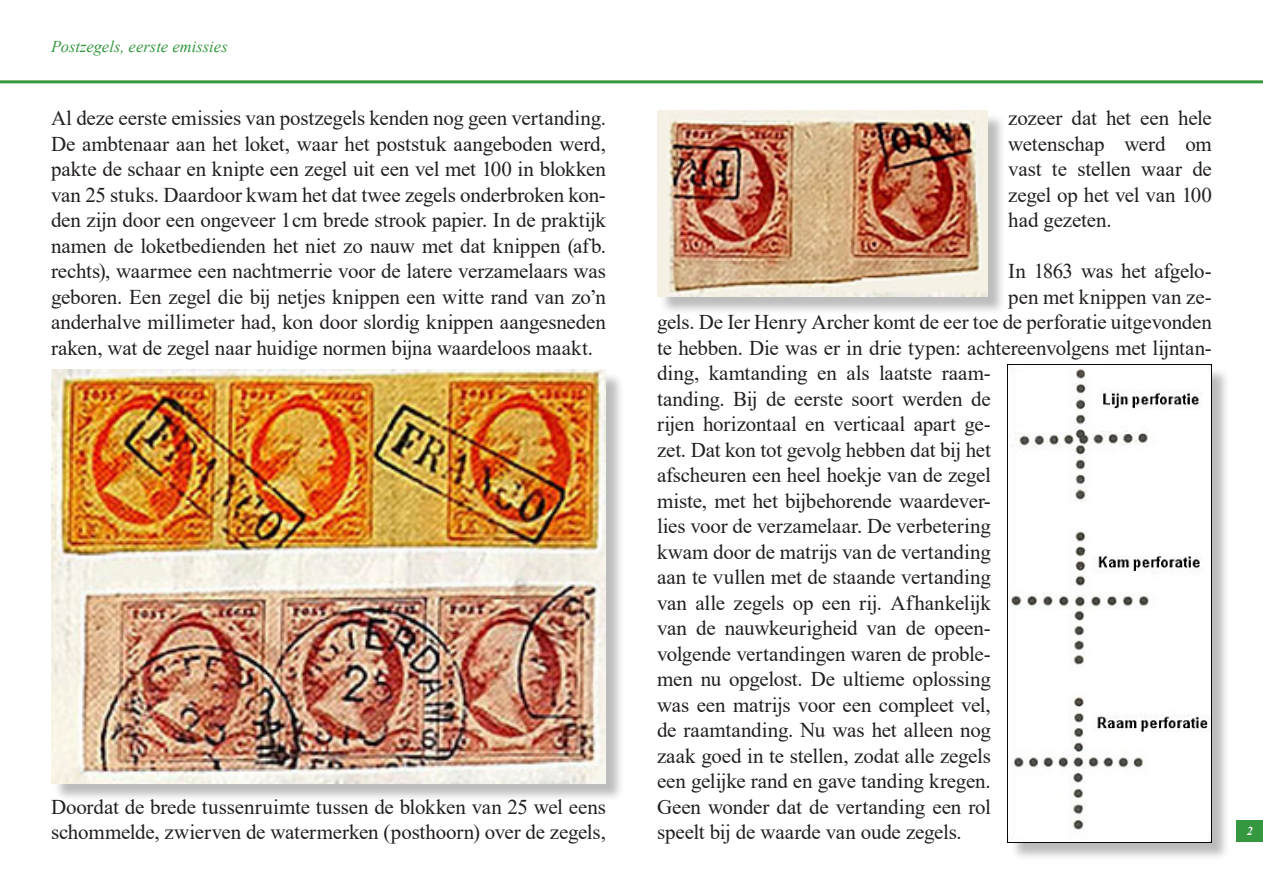
<style>
.page{position:relative;width:1263px;height:893px;background:#fff}
.page>*{position:absolute;margin:0;border:0;box-sizing:border-box;transform-origin:0 0}
.t1{font:21px/25.5px "Times New Roman";letter-spacing:-.01em;color:#231f20;text-align:justify}
.t2{font:italic 16.5px "Times New Roman";color:#35983f}
.t3{font:italic 700 12px "Times New Roman";color:#fff}
</style>
<div class="page">
<div style="left:1237px;top:820px;width:26px;height:22px;background:#35983f"></div>
<hr style="left:0;top:80px;width:1263px;height:3px;background:#35983f">
<div style="left:659px;top:113px;width:346px;height:202px;background:#231f20;opacity:.3"></div>
<img style="left:657px;top:111px;width:330px;height:186px">
<div style="left:53px;top:372px;width:572px;height:430px;background:#231f20;opacity:.3"></div>
<img style="left:51px;top:370px;width:555px;height:413px">
<div style="left:1010px;top:367px;width:220px;height:494px;background:#231f20;opacity:.3"></div>
<img style="left:1008px;top:365px;width:203px;height:477px">
<p class="t2" style="left:51px;top:35px;width:178px">Postzegels, eerste emissies</p>
<p class="t1" style="left:51px;top:105px;width:556px">Al deze eerste emissies van postzegels kenden nog geen vertanding.<br>De ambtenaar aan het loket, waar het poststuk aangeboden werd, pakte de schaar en knipte een zegel uit een vel met 100 in blokken van 25 stuks. Daardoor kwam het dat twee zegels onderbroken kon&shy;den zijn door een ongeveer 1cm brede strook papier. In de praktijk namen de loketbedienden het niet zo nauw met dat knippen (afb. rechts), waarmee een nachtmerrie voor de latere verzamelaars was geboren. Een zegel die bij netjes knippen een witte rand van zo’n anderhalve millimeter had, kon door slordig knippen aangesneden raken, wat de zegel naar huidige normen bijna waardeloos maakt.</p>
<p class="t1" style="left:51px;top:793px;width:556px">Doordat de brede tussenruimte tussen de blokken van 25 wel eens schommelde, zwierven de watermerken (posthoorn) over de zegels,</p>
<p class="t1" style="left:1008px;top:105px;width:205px">zozeer dat het een hele wetenschap werd om vast te stellen waar de zegel op het vel van 100 had gezeten.</p>
<p class="t1" style="left:1008px;top:258px;width:205px">In 1863 was het afgelo-</p>
<p class="t1" style="left:1008px;top:283px;width:205px">pen met knippen van ze-</p>
<p class="t1" style="left:657px;top:309px;width:556px">gels. De Ier Henry Archer komt de eer toe de perforatie uitgevonden</p>
<p class="t1" style="left:657px;top:334px;width:556px">te hebben. Die was er in drie typen: achtereenvolgens met lijntan-</p>
<p class="t1" style="left:657px;top:360px;width:335px">ding, kamtanding en als laatste raam-</p>
<p class="t1" style="left:657px;top:385px;width:335px">tanding. Bij de eerste soort werden de</p>
<p class="t1" style="left:657px;top:411px;width:335px">rijen horizontaal en verticaal apart ge-</p>
<p class="t1" style="left:657px;top:436px;width:335px">zet. Dat kon tot gevolg hebben dat bij het</p>
<p class="t1" style="left:657px;top:462px;width:335px">afscheuren een heel hoekje van de zegel</p>
<p class="t1" style="left:657px;top:487px;width:335px">miste, met het bijbehorende waardever-</p>
<p class="t1" style="left:657px;top:513px;width:335px">lies voor de verzamelaar. De verbetering</p>
<p class="t1" style="left:657px;top:538px;width:335px">kwam door de matrijs van de vertanding</p>
<p class="t1" style="left:657px;top:564px;width:335px">aan te vullen met de staande vertanding</p>
<p class="t1" style="left:657px;top:589px;width:335px">van alle zegels op een rij. Afhankelijk</p>
<p class="t1" style="left:657px;top:615px;width:335px">van de nauwkeurigheid van de opeen-</p>
<p class="t1" style="left:657px;top:640px;width:335px">volgende vertandingen waren de proble-</p>
<p class="t1" style="left:657px;top:666px;width:335px">men nu opgelost. De ultieme oplossing</p>
<p class="t1" style="left:657px;top:691px;width:335px">was een matrijs voor een compleet vel,</p>
<p class="t1" style="left:657px;top:717px;width:335px">de raamtanding. Nu was het alleen nog</p>
<p class="t1" style="left:657px;top:742px;width:335px">zaak goed in te stellen, zodat alle zegels</p>
<p class="t1" style="left:657px;top:768px;width:335px">een gelijke rand en gave tanding kregen.</p>
<p class="t1" style="left:657px;top:793px;width:335px">Geen wonder dat de vertanding een rol</p>
<p class="t1" style="left:657px;top:819px;width:306px">speelt bij de waarde van oude zegels.</p>
<p class="t3" style="left:1247px;top:823px;width:7px">2</p>
</div>
